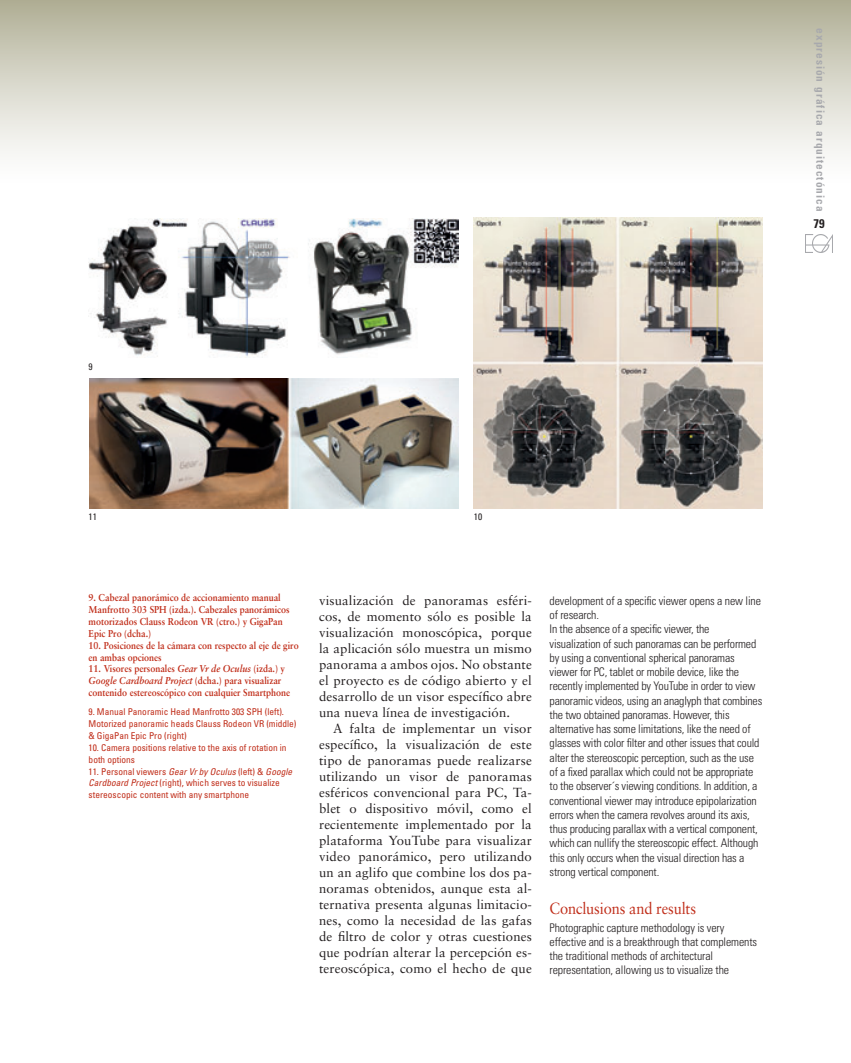
<style>
.page{position:relative;width:851px;height:1063px;background:#fff}
.page>*{position:absolute;margin:0;border:0;box-sizing:border-box;transform-origin:0 0}
.TITULAR_1_INGLES{font:16.25px "Sabon";letter-spacing:-.01em;color:#c02d19;scale:.9 1}
.t1{font:13.12px/16px "Sabon";letter-spacing:.01em;color:#231f20;text-align:justify}
.t2{font:700 condensed 12.5px "Univers";color:#231f20}
.t3{font:300 condensed 11.88px/14.2px "Univers";letter-spacing:-.015em;color:#231f20}
.t4{font:700 condensed 11.25px "Univers";letter-spacing:.09em;color:#a8a9ad}
.t5{font:700 10px/11.9px "Sabon";color:#c02d19;scale:.9 1}
.t6{font:condensed 9.38px/11.9px "Univers";color:#c02d19}
.PIES_DE_FOTO_INGLES{font:condensed 9.38px "Univers";color:#231f20}
.s1{font-style:italic}
</style>
<div class="page">
<div style="left:0;top:0;width:850px;height:183px;background:linear-gradient(to bottom,#b2b098,#fff)"></div>
<img style="left:89px;top:219px;width:369px;height:139px">
<img style="left:473px;top:218px;width:289px;height:291px">
<img style="left:89px;top:379px;width:369px;height:129px">
<img style="left:805px;top:235px;width:27px;height:17px">
<p class="PIES_DE_FOTO_INGLES" style="left:89px;top:361px;width:6px">9</p>
<p class="t4" style="left:827px;top:28px;width:184px;rotate:90deg">expresión gráfica arquitectónica</p>
<p class="t2" style="left:813px;top:216px;width:13px">79</p>
<p class="PIES_DE_FOTO_INGLES" style="left:89px;top:511px;width:10px">11</p>
<p class="PIES_DE_FOTO_INGLES" style="left:474px;top:511px;width:10px">10</p>
<p class="t5" style="left:89px;top:592px;width:225px">9. Cabezal panorámico de accionamiento manual Manfrotto 303 SPH (izda.). Cabezales panorámicos motorizados Clauss Rodeon VR (ctro.) y GigaPan Epic Pro (dcha.)</p>
<p class="t5" style="left:89px;top:639px;width:235px">10. Posiciones de la cámara con respecto al eje de giro en ambas opciones</p>
<p class="t5" style="left:89px;top:663px;width:225px">11. Visores personales <span class="s1">Gear Vr de Oculus</span> (izda.) y<br><span class="s1">Google Cardboard Project</span> (dcha.) para visualizar contenido estereoscópico con cualquier Smartphone</p>
<p class="t6" style="left:89px;top:706px;width:209px">9. Manual Panoramic Head Manfrotto 303 SPH (left).<br>Motorized panoramic heads Clauss Rodeon VR (middle) &amp; GigaPan Epic Pro (right)</p>
<p class="t6" style="left:89px;top:741px;width:199px">10. Camera positions relative to the axis of rotation in both options</p>
<p class="t6" style="left:89px;top:765px;width:205px">11. Personal viewers <span class="s1">Gear Vr by Oculus</span> (left) &amp; <span class="s1">Google<br>Cardboard Project</span> (right), which serves to visualize stereoscopic content with any smartphone</p>
<p class="t1" style="left:319px;top:593px;width:214px">visualización de panoramas esféri&shy;cos, de momento sólo es posible la visualización monoscópica, porque la aplicación sólo muestra un mismo panorama a ambos ojos. No obstante el proyecto es de código abierto y el desarrollo de un visor específico abre una nueva línea de investigación.</p>
<p class="t1" style="left:319px;top:721px;width:214px;text-indent:14px">A falta de implementar un visor específico, la visualización de este tipo de panoramas puede realizarse utilizando un visor de panoramas esféricos convencional para PC, Ta&shy;blet o dispositivo móvil, como el recientemente implementado por la plataforma YouTube para visualizar video panorámico, pero utilizando un an aglifo que combine los dos pa&shy;noramas obtenidos, aunque esta al&shy;ternativa presenta algunas limitacio&shy;nes, como la necesidad de las gafas de filtro de color y otras cuestiones que podrían alterar la percepción es&shy;tereoscópica, como el hecho de que</p>
<p class="t3" style="left:549px;top:593px;width:213px">development of a specific viewer opens a new line of research.</p>
<p class="t3" style="left:549px;top:622px;width:214px">In the absence of a specific viewer, the visualization of such panoramas can be performed by using a conventional spherical panoramas viewer for PC, tablet or mobile device, like the recently implemented by YouTube in order to view panoramic videos, using an anaglyph that combines the two obtained panoramas. However, this alternative has some limitations, like the need of glasses with color filter and other issues that could alter the stereoscopic perception, such as the use of a fixed parallax which could not be appropriate to the observer´s viewing conditions. In addition, a conventional viewer may introduce epipolarization errors when the camera revolves around its axis, thus producing parallax with a vertical component, which can nullify the stereoscopic effect. Although this only occurs when the visual direction has a strong vertical component.</p>
<p class="TITULAR_1_INGLES" style="left:549px;top:898px;width:164px">Conclusions and results</p>
<p class="t3" style="left:549px;top:920px;width:209px">Photographic capture methodology is very effective and is a breakthrough that complements the traditional methods of architectural representation, allowing us to visualize the</p>
</div>
